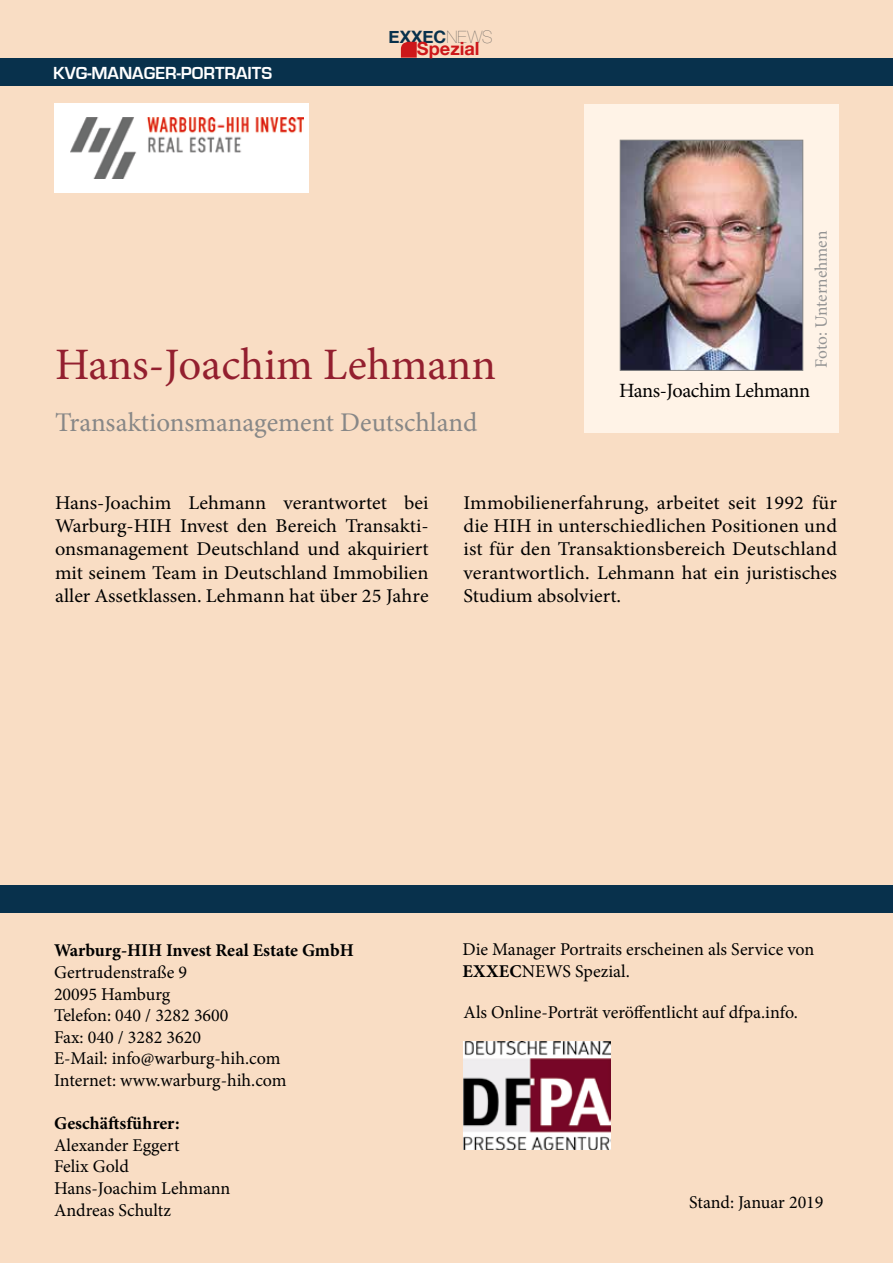
<style>
.page{position:relative;width:893px;height:1263px;background:#f9ddc4}
.page>*{position:absolute;margin:0;border:0;box-sizing:border-box;transform-origin:0 0}
.t1{font:45px "Minion Pro";letter-spacing:-.005em;color:#931f2f}
.t2{font:27px "Minion Pro";letter-spacing:-.005em;color:#878787}
.t3{font:20.25px "Minion Pro";letter-spacing:-.025em;color:#000}
.t4{font:19.5px/23.4px "Minion Pro";color:#000;text-align:justify;scale:1.04 1}
.t5{font:700 18.15px "Helvetica Neue";color:#cd171a}
.t6{font:18px/21.6px "Minion Pro";color:#000}
.t7{font:700 18px "Minion Pro";color:#000}
.t8{font:700 18px "Eurostile";color:#fff}
.t9{font:17.4px "Minion Pro";letter-spacing:-.005em;color:#949494}
.t10{font:700 17.1px "Helvetica Neue";color:#08314c}
.s1{font-weight:200;color:#575756}
.s2{font-weight:700}
</style>
<div class="page">
<div style="left:0;top:58px;width:893px;height:28px;background:#08314c"></div>
<svg style="left:401px;top:42px;width:16px;height:16px"></svg>
<div style="left:584px;top:104px;width:255px;height:329px;background:#fff3e7"></div>
<img style="left:622px;top:142px;width:179px;height:227px">
<div style="left:620px;top:140px;width:183px;height:231px;border:1px solid #878787"></div>
<div style="left:0;top:885px;width:893px;height:28px;background:#08314c"></div>
<img style="left:463px;top:1041px;width:147px;height:109px">
<div style="left:54px;top:103px;width:255px;height:89px;background:#fff"></div>
<img style="left:70px;top:118px;width:233px;height:61px">
<p class="t8" style="left:53px;top:63px;width:221px">KVG-MANAGER-PORTRAITS</p>
<p class="t10" style="left:389px;top:24px;width:106px">EXXEC<span class="s1">NEWS</span></p>
<p class="t5" style="left:417px;top:34px;width:64px">Spezial</p>
<h1 class="t1" style="left:55px;top:334px;width:443px">Hans-Joachim Lehmann</h1>
<h2 class="t2" style="left:55px;top:404px;width:424px">Transaktionsmanagement Deutschland</h2>
<p class="t9" style="left:810px;top:368px;width:138px;rotate:-90deg">Foto: Unternehmen</p>
<p class="t3" style="left:619px;top:377px;width:193px">Hans-Joachim Lehmann</p>
<p class="t4" style="left:55px;top:491px;width:361px">Hans-Joachim Lehmann verantwortet bei Warburg-HIH Invest den Bereich Transakti&shy;onsmanagement Deutschland und akquiriert mit seinem Team in Deutschland Immobilien aller Assetklassen. Lehmann hat über 25 Jahre</p>
<p class="t4" style="left:463px;top:491px;width:361px">Immobilienerfahrung, arbeitet seit 1992 für die HIH in unterschiedlichen Positionen und ist für den Transaktionsbereich Deutschland verantwortlich. Lehmann hat ein juristisches Studium absolviert.</p>
<p class="t7" style="left:54px;top:938px;width:301px">Warburg-HIH Invest Real Estate GmbH</p>
<p class="t6" style="left:54px;top:961px;width:234px">Gertrudenstraße 9<br>20095 Hamburg<br>Telefon: 040 / 3282 3600<br>Fax: 040 / 3282 3620<br>E-Mail: info@warburg-hih.com<br>Internet: www.warburg-hih.com</p>
<p class="t7" style="left:54px;top:1111px;width:127px">Geschäftsführer:</p>
<p class="t6" style="left:54px;top:1134px;width:178px">Alexander Eggert<br>Felix Gold<br>Hans-Joachim Lehmann<br>Andreas Schultz</p>
<p class="t6" style="left:462px;top:938px;width:353px">Die Manager Portraits erscheinen als Service von<br><span class="s2">EXXEC</span>NEWS Spezial.</p>
<p class="t6" style="left:463px;top:1001px;width:336px">Als Online-Porträt veröffentlicht auf dfpa.info.</p>
<p class="t6" style="left:689px;top:1191px;width:136px">Stand: Januar 2019</p>
</div>
